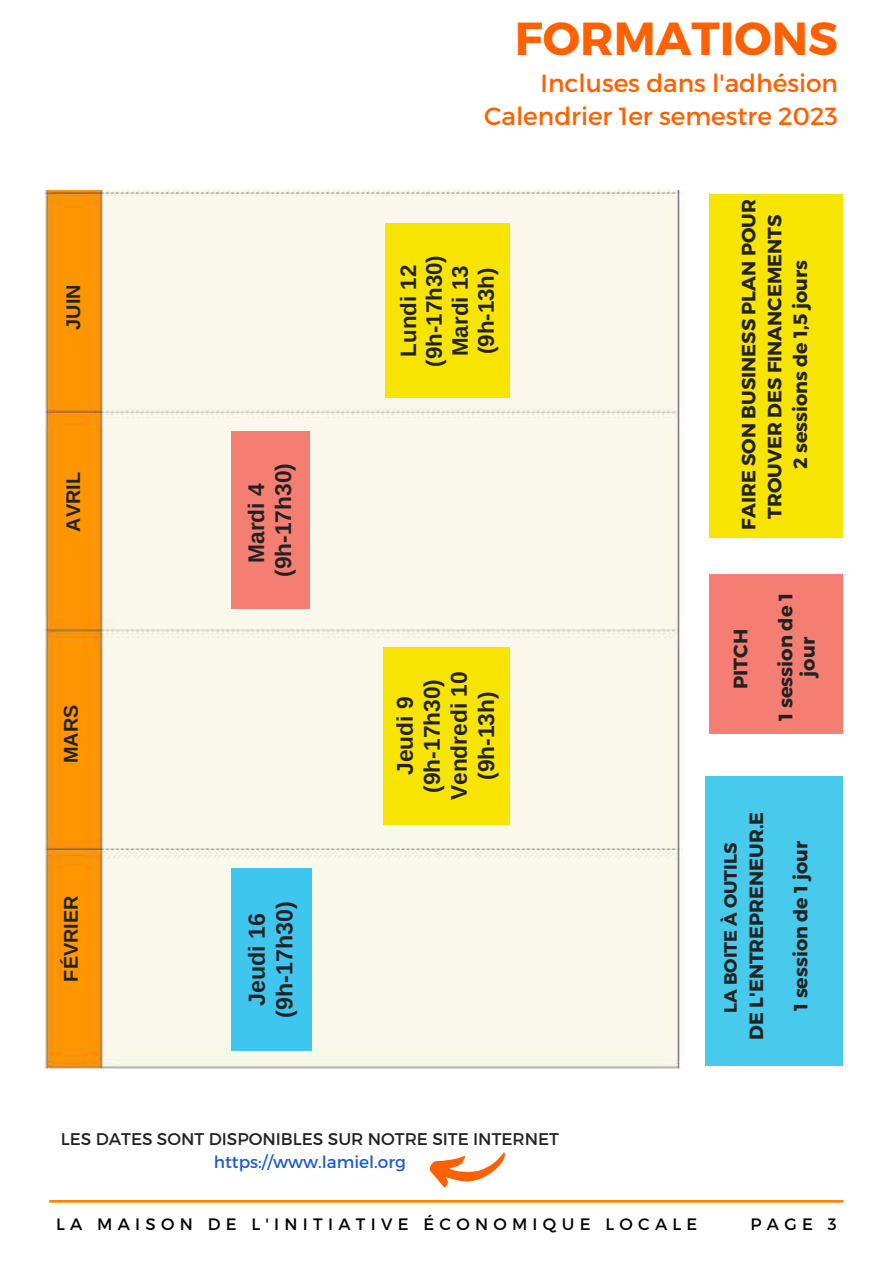
<style>
.page{position:relative;width:893px;height:1264px;background:#fff}
.page>*{position:absolute;margin:0;border:0;box-sizing:border-box;transform-origin:0 0}
.t1{font:700 46.35px "Montserrat";color:#ff6000}
.t2{font:24.75px "Montserrat";color:#ff6000}
.t3{font:700 23.25px/27.6px "Arimo";color:#222;text-align:center}
.t4{font:700 22.65px/27px "Arimo";color:#222;text-align:center}
.t5{font:700 22.35px/25.8px "Arimo";color:#222;text-align:center}
.t6{font:700 19.8px "Arimo";color:#222}
.t7{font:700 19.5px/22.5px "Montserrat";color:#222;text-align:center}
.t8{font:700 19.2px/25.8px "Montserrat";color:#222;text-align:center}
.t9{font:700 17.7px "Montserrat";color:#222}
.t10{font:16.95px "Montserrat";color:#222}
.t11{font:16.95px "Montserrat";color:#215bd2}
.t12{font:16.5px "Montserrat";letter-spacing:.32em;color:#000}
</style>
<div class="page">
<hr style="left:49px;top:1200px;width:794px;height:2px;background:#ff8500">
<img style="left:43px;top:191px;width:640px;height:879px">
<div style="left:709px;top:194px;width:133px;height:344px;background:#f7e400"></div>
<div style="left:231px;top:431px;width:78px;height:178px;background:#f57e72"></div>
<div style="left:383px;top:647px;width:126px;height:177px;background:#f7e400"></div>
<div style="left:385px;top:223px;width:124px;height:175px;background:#f7e400"></div>
<div style="left:231px;top:868px;width:80px;height:182px;background:#3fc6ee"></div>
<div style="left:705px;top:776px;width:137px;height:289px;background:#47caeb"></div>
<div style="left:709px;top:575px;width:133px;height:159px;background:#f57e72"></div>
<svg style="left:429px;top:1152px;width:76px;height:36px"></svg>
<h1 class="t1" style="left:515px;top:9px;width:324px">FORMATIONS</h1>
<p class="t2" style="left:540px;top:67px;width:299px">Incluses dans l'adhésion</p>
<p class="t6" style="left:62px;top:330px;width:47px;rotate:-90deg">JUIN</p>
<p class="t6" style="left:62px;top:531px;width:61px;rotate:-90deg">AVRIL</p>
<p class="t6" style="left:60px;top:763px;width:60px;rotate:-90deg">MARS</p>
<p class="t6" style="left:60px;top:981px;width:87px;rotate:-90deg">FÉVRIER</p>
<p class="t4" style="left:243px;top:576px;width:115px;rotate:-90deg">Mardi 4 (9h-17h30)</p>
<p class="t3" style="left:243px;top:1017px;width:118px;rotate:-90deg">Jeudi 16 (9h-17h30)</p>
<p class="t2" style="left:484px;top:100px;width:355px">Calendrier 1er semestre 2023</p>
<p class="t5" style="left:395px;top:366px;width:113px;rotate:-90deg">Lundi 12 (9h-17h30)<br>Mardi 13 (9h-13h)</p>
<p class="t4" style="left:391px;top:800px;width:130px;rotate:-90deg">Jeudi 9 (9h-17h30)<br>Vendredi 10 (9h-13h)</p>
<p class="t8" style="left:734px;top:530px;width:332px;rotate:-90deg">FAIRE SON BUSINESS PLAN POUR<br>TROUVER DES FINANCEMENTS<br>2 sessions de 1,5 jours</p>
<p class="t7" style="left:728px;top:689px;width:62px;rotate:-90deg">PITCH</p>
<p class="t7" style="left:773px;top:721px;width:129px;rotate:-90deg">1 session de 1 jour</p>
<p class="t9" style="left:719px;top:1013px;width:172px;rotate:-90deg">LA BOITE À OUTILS</p>
<p class="t8" style="left:742px;top:1040px;width:230px;rotate:-90deg">DE L'ENTREPRENEUR.E</p>
<p class="t8" style="left:786px;top:1010px;width:171px;rotate:-90deg">1 session de 1 jour</p>
<p class="t10" style="left:61px;top:1127px;width:500px">LES DATES SONT DISPONIBLES SUR NOTRE SITE INTERNET</p>
<p class="t11" style="left:214px;top:1150px;width:194px">https://www.lamiel.org</p>
<p class="t12" style="left:56px;top:1213px;width:643px">LA MAISON DE L'INITIATIVE ÉCONOMIQUE LOCALE</p>
<p class="t12" style="left:750px;top:1213px;width:88px">PAGE 3</p>
</div>
